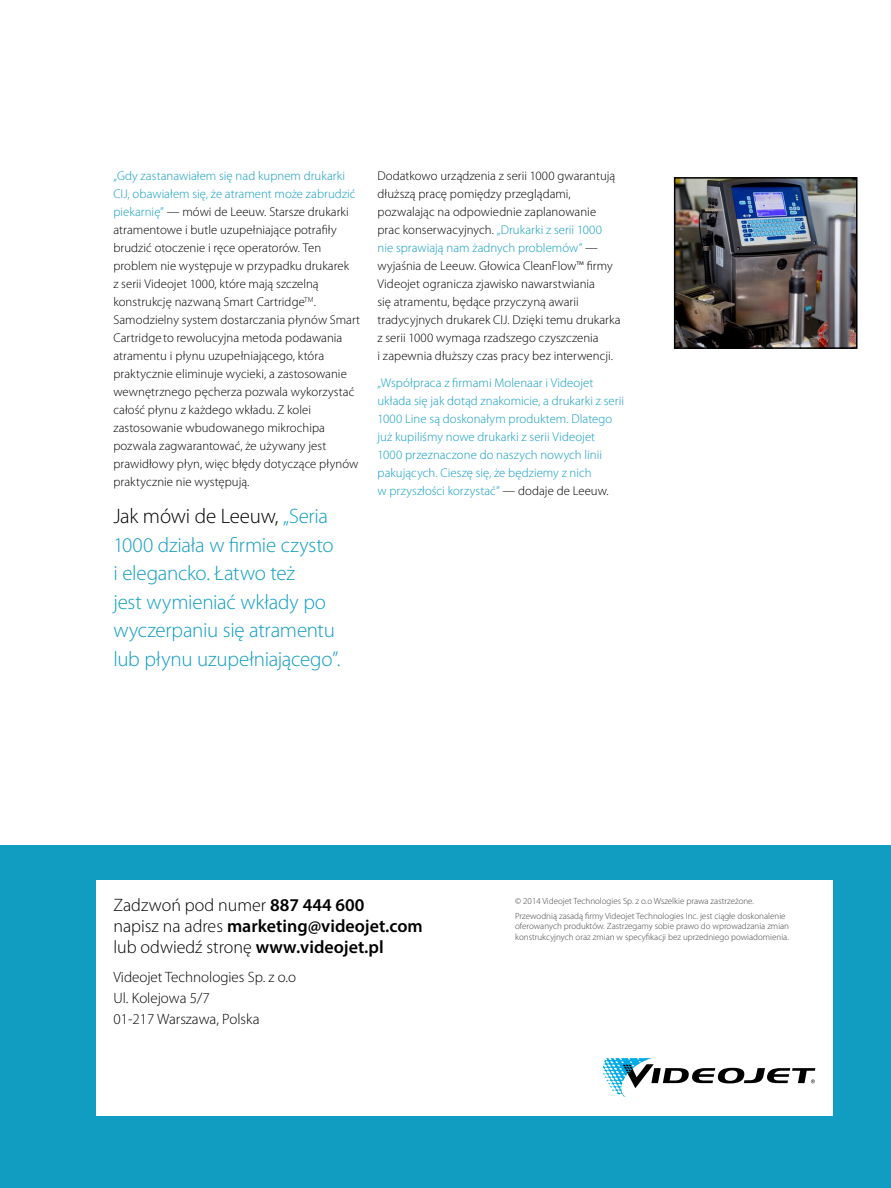
<style>
.page{position:relative;width:891px;height:1188px;background:#fff}
.page>*{position:absolute;margin:0;border:0;box-sizing:border-box;transform-origin:0 0}
.t1{font:300 21px/28.5px "Myriad Pro";letter-spacing:-.01em;color:#109dc1}
.t2{font:600 18px/21px "Myriad Pro";color:#000}
.t3{font:300 15px/21px "Myriad Pro";color:#000}
.t4{font:300 12.75px/18px "Myriad Pro";letter-spacing:.005em;color:#000}
.t5{font:300 12.75px/18px "Myriad Pro";letter-spacing:.005em;color:#109dc1}
.t6{font:300 9px/14.7px "Myriad Pro";color:#414042}
.s1{color:#109dc1}
.s2{color:#000}
.s3{font-weight:300}
</style>
<div class="page">
<div style="left:0;top:846px;width:891px;height:342px;background:#109dc1"></div>
<div style="left:96px;top:880px;width:737px;height:236px;background:#fff"></div>
<svg style="left:603px;top:1058px;width:212px;height:39px"></svg>
<img style="left:677px;top:180px;width:178px;height:166px">
<div style="left:674px;top:177px;width:184px;height:172px;border:2px solid #000"></div>
<p class="t4" style="left:113px;top:167px;width:248px"><span class="s1">„Gdy zastanawiałem się nad kupnem drukarki CIJ, obawiałem się, że atrament może zabrudzić piekarnię”</span> — mówi de Leeuw. Starsze drukarki atramentowe i butle uzupełniające potrafiły brudzić otoczenie i ręce operatorów. Ten problem nie występuje w przypadku drukarek<br>z serii Videojet 1000, które mają szczelną konstrukcję nazwaną Smart Cartridge<sup>TM</sup>.<br>Samodzielny system dostarczania płynów Smart Cartridge to rewolucyjna metoda podawania atramentu i płynu uzupełniającego, która praktycznie eliminuje wycieki, a zastosowanie wewnętrznego pęcherza pozwala wykorzystać całość płynu z każdego wkładu. Z kolei zastosowanie wbudowanego mikrochipa pozwala zagwarantować, że używany jest prawidłowy płyn, więc błędy dotyczące płynów praktycznie nie występują.</p>
<h1 class="t1" style="left:113px;top:502px;width:229px"><span class="s2">Jak mówi de Leeuw,</span> „Seria<br>1000 działa w firmie czysto i elegancko. Łatwo też<br>jest wymieniać wkłady po wyczerpaniu się atramentu lub płynu uzupełniającego”.</h1>
<p class="t4" style="left:378px;top:167px;width:244px">Dodatkowo urządzenia z serii 1000 gwarantują dłuższą pracę pomiędzy przeglądami, pozwalając na odpowiednie zaplanowanie prac konserwacyjnych. <span class="s1">„Drukarki z serii 1000 nie sprawiają nam żadnych problemów”</span> — wyjaśnia de Leeuw. Głowica CleanFlow™ firmy Videojet ogranicza zjawisko nawarstwiania<br>się atramentu, będące przyczyną awarii tradycyjnych drukarek CIJ. Dzięki temu drukarka z serii 1000 wymaga rzadszego czyszczenia<br>i zapewnia dłuższy czas pracy bez interwencji.</p>
<p class="t5" style="left:378px;top:374px;width:248px">„Współpraca z firmami Molenaar i Videojet układa się jak dotąd znakomicie, a drukarki z serii 1000 Line są doskonałym produktem. Dlatego już kupiliśmy nowe drukarki z serii Videojet<br>1000 przeznaczone do naszych nowych linii pakujących. Cieszę się, że będziemy z nich<br>w przyszłości korzystać” <span class="s2">— dodaje de Leeuw.</span></p>
<h2 class="t2" style="left:113px;top:894px;width:311px"><span class="s3">Zadzwoń pod numer</span> 887 444 600<br><span class="s3">napisz na adres</span> marketing@videojet.com <span class="s3">lub odwiedź stronę</span> www.videojet.pl</h2>
<p class="t3" style="left:113px;top:967px;width:184px">Videojet Technologies Sp. z o.o<br>Ul. Kolejowa 5/7<br>01-217 Warszawa, Polska</p>
<p class="t6" style="left:515px;top:894px;width:272px">© 2014 Videojet Technologies Sp. z o.o Wszelkie prawa zastrzeżone.<br>Przewodnią zasadą firmy Videojet Technologies Inc. jest ciągłe doskonalenie</p>
<p class="t6" style="left:515px;top:921px;width:275px;line-height:10.5px">oferowanych produktów. Zastrzegamy sobie prawo do wprowadzania zmian konstrukcyjnych oraz zmian w specyfikacji bez uprzedniego powiadomienia.</p>
</div>
